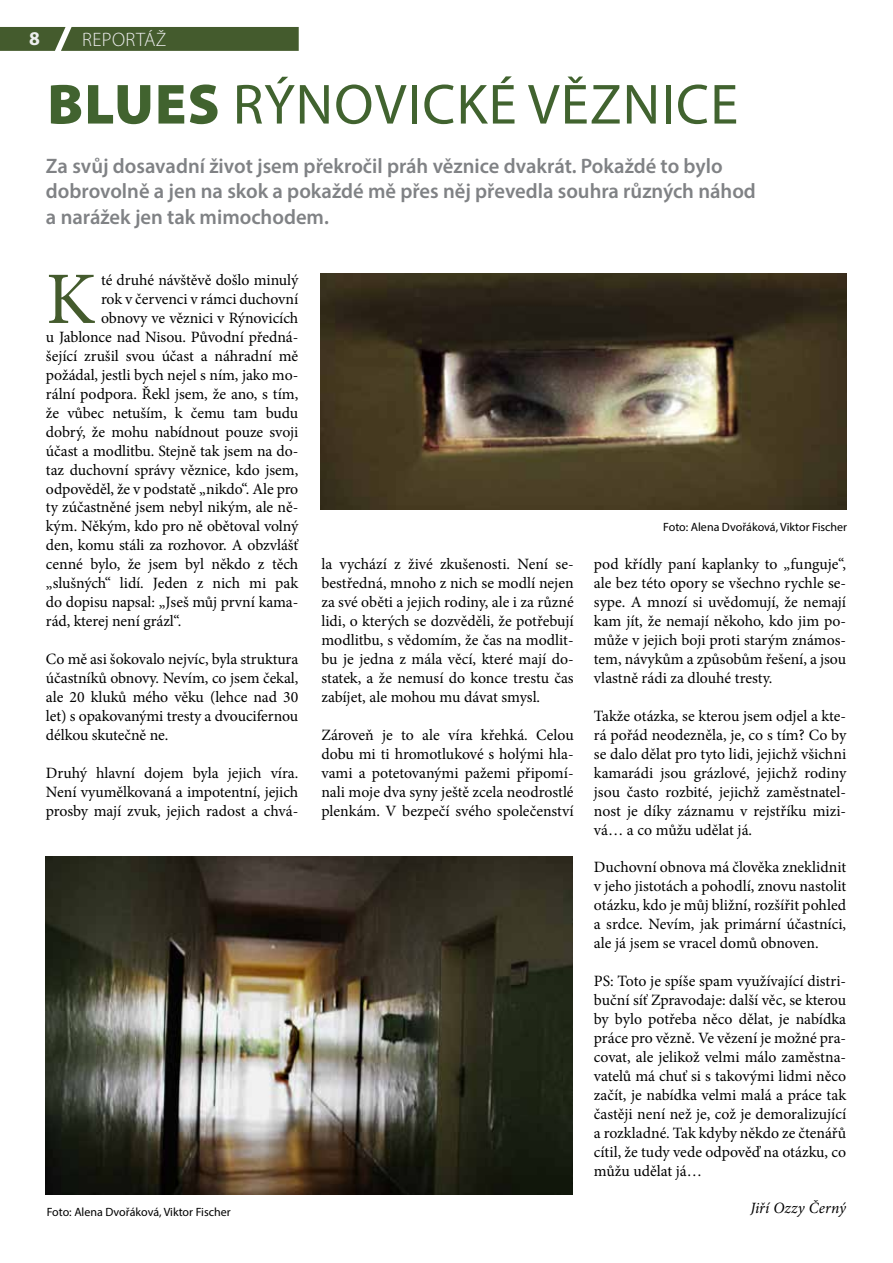
<style>
.page{position:relative;width:893px;height:1263px;background:#fff}
.page>*{position:absolute;margin:0;border:0;box-sizing:border-box;transform-origin:0 0}
.t1{font:74.1px "Minion Pro";color:#445b2d}
.t2{font:57px "Myriad Pro";letter-spacing:.02em;color:#41632f}
.t3{font:600 21px/25.2px "Myriad Pro";color:#808285}
.t4{font:300 19.5px "Myriad Pro";letter-spacing:.02em;color:#ededee}
.t5{font:700 19.5px "Myriad Pro";color:#ededee}
.t6{font:15.75px/18.9px "Minion Pro";letter-spacing:-.005em;color:#000;text-align:justify}
.t7{font:italic 15.75px "Minion Pro";letter-spacing:.01em;color:#000}
.t8{font:12px "Myriad Pro";color:#000}
.s1{font-weight:900}
</style>
<div class="page">
<div style="left:0;top:27px;width:299px;height:24px;background:#445b2d"></div>
<img style="left:46px;top:857px;width:527px;height:338px">
<img style="left:320px;top:273px;width:526px;height:237px">
<p class="t5" style="left:29px;top:26px;width:12px">8</p>
<p class="t4" style="left:82px;top:28px;width:86px">REPORTÁŽ</p>
<h2 class="t2" style="left:47px;top:69px;width:692px"><span class="s1">BLUES</span> RÝNOVICKÉ VĚZNICE</h2>
<h3 class="t3" style="left:46px;top:153px;width:711px">Za svůj dosavadní život jsem překročil práh věznice dvakrát. Pokaždé to bylo dobrovolně a jen na skok a pokaždé mě přes něj převedla souhra různých náhod a narážek jen tak mimochodem.</h3>
<h1 class="t1" style="left:46px;top:250px;width:51px">K</h1>
<p class="t6" style="left:101px;top:271px;width:199px">té druhé návštěvě došlo minulý</p>
<p class="t6" style="left:101px;top:290px;width:199px">rok v červenci v rámci duchovní</p>
<p class="t6" style="left:101px;top:309px;width:199px">obnovy ve věznici v Rýnovicích</p>
<p class="t6" style="left:46px;top:327px;width:254px">u Jablonce nad Nisou. Původní předná-</p>
<p class="t6" style="left:46px;top:346px;width:254px">šející zrušil svou účast a náhradní mě</p>
<p class="t6" style="left:46px;top:365px;width:254px">požádal, jestli bych nejel s ním, jako mo-</p>
<p class="t6" style="left:46px;top:384px;width:254px">rální podpora. Řekl jsem, že ano, s tím,</p>
<p class="t6" style="left:46px;top:403px;width:254px">že vůbec netuším, k čemu tam budu</p>
<p class="t6" style="left:46px;top:422px;width:254px">dobrý, že mohu nabídnout pouze svoji</p>
<p class="t6" style="left:46px;top:441px;width:254px">účast a modlitbu. Stejně tak jsem na do-</p>
<p class="t6" style="left:46px;top:460px;width:254px">taz duchovní správy věznice, kdo jsem,</p>
<p class="t6" style="left:46px;top:479px;width:254px">odpověděl, že v podstatě „nikdo“. Ale pro</p>
<p class="t6" style="left:46px;top:498px;width:254px">ty zúčastněné jsem nebyl nikým, ale ně-</p>
<p class="t6" style="left:46px;top:517px;width:254px">kým. Někým, kdo pro ně obětoval volný</p>
<p class="t6" style="left:46px;top:536px;width:254px">den, komu stáli za rozhovor. A obzvlášť</p>
<p class="t6" style="left:46px;top:555px;width:254px">cenné bylo, že jsem byl někdo z těch</p>
<p class="t6" style="left:46px;top:574px;width:254px">„slušných“ lidí. Jeden z nich mi pak</p>
<p class="t6" style="left:46px;top:593px;width:254px">do dopisu napsal: „Jseš můj první kama-</p>
<p class="t6" style="left:46px;top:612px;width:137px">rád, kterej není grázl“.</p>
<p class="t6" style="left:46px;top:650px;width:254px">Co mě asi šokovalo nejvíc, byla struktura účastníků obnovy. Nevím, co jsem čekal, ale 20 kluků mého věku (lehce nad 30 let) s opakovanými tresty a dvoucifernou délkou skutečně ne.</p>
<p class="t6" style="left:46px;top:763px;width:254px">Druhý hlavní dojem byla jejich víra.<br>Není vyumělkovaná a impotentní, jejich prosby mají zvuk, jejich radost a chvá-</p>
<p class="t8" style="left:47px;top:1205px;width:185px">Foto: Alena Dvořáková, Viktor Fischer</p>
<p class="t6" style="left:321px;top:555px;width:254px">la vychází z živé zkušenosti. Není se&shy;bestředná, mnoho z nich se modlí nejen za své oběti a jejich rodiny, ale i za různé lidi, o kterých se dozvěděli, že potřebují modlitbu, s vědomím, že čas na modlit&shy;bu je jedna z mála věcí, které mají do&shy;statek, a že nemusí do konce trestu čas zabíjet, ale mohou mu dávat smysl.</p>
<p class="t6" style="left:321px;top:725px;width:254px">Zároveň je to ale víra křehká. Celou dobu mi ti hromotlukové s holými hla&shy;vami a potetovanými pažemi připomí&shy;nali moje dva syny ještě zcela neodrostlé plenkám. V bezpečí svého společenství</p>
<p class="t8" style="left:663px;top:519px;width:185px">Foto: Alena Dvořáková, Viktor Fischer</p>
<p class="t6" style="left:594px;top:555px;width:254px">pod křídly paní kaplanky to „funguje“, ale bez této opory se všechno rychle se&shy;sype. A mnozí si uvědomují, že nemají kam jít, že nemají někoho, kdo jim po&shy;může v jejich boji proti starým známos&shy;tem, návykům a způsobům řešení, a jsou vlastně rádi za dlouhé tresty.</p>
<p class="t6" style="left:594px;top:706px;width:254px">Takže otázka, se kterou jsem odjel a kte&shy;rá pořád neodezněla, je, co s tím? Co by se dalo dělat pro tyto lidi, jejichž všichni kamarádi jsou grázlové, jejichž rodiny jsou často rozbité, jejichž zaměstnatel&shy;nost je díky záznamu v rejstříku mizi&shy;vá… a co můžu udělat já.</p>
<p class="t6" style="left:594px;top:858px;width:254px">Duchovní obnova má člověka zneklidnit v jeho jistotách a pohodlí, znovu nastolit otázku, kdo je můj bližní, rozšířit pohled a srdce. Nevím, jak primární účastníci, ale já jsem se vracel domů obnoven.</p>
<p class="t6" style="left:594px;top:972px;width:254px">PS: Toto je spíše spam využívající distri&shy;buční síť Zpravodaje: další věc, se kterou by bylo potřeba něco dělat, je nabídka práce pro vězně. Ve vězení je možné pra&shy;covat, ale jelikož velmi málo zaměstna&shy;vatelů má chuť si s takovými lidmi něco začít, je nabídka velmi malá a práce tak častěji není než je, což je demoralizující a rozkladné. Tak kdyby někdo ze čtenářů cítil, že tudy vede odpověď na otázku, co můžu udělat já…</p>
<p class="t7" style="left:750px;top:1197px;width:97px">Jiří Ozzy Černý</p>
</div>
